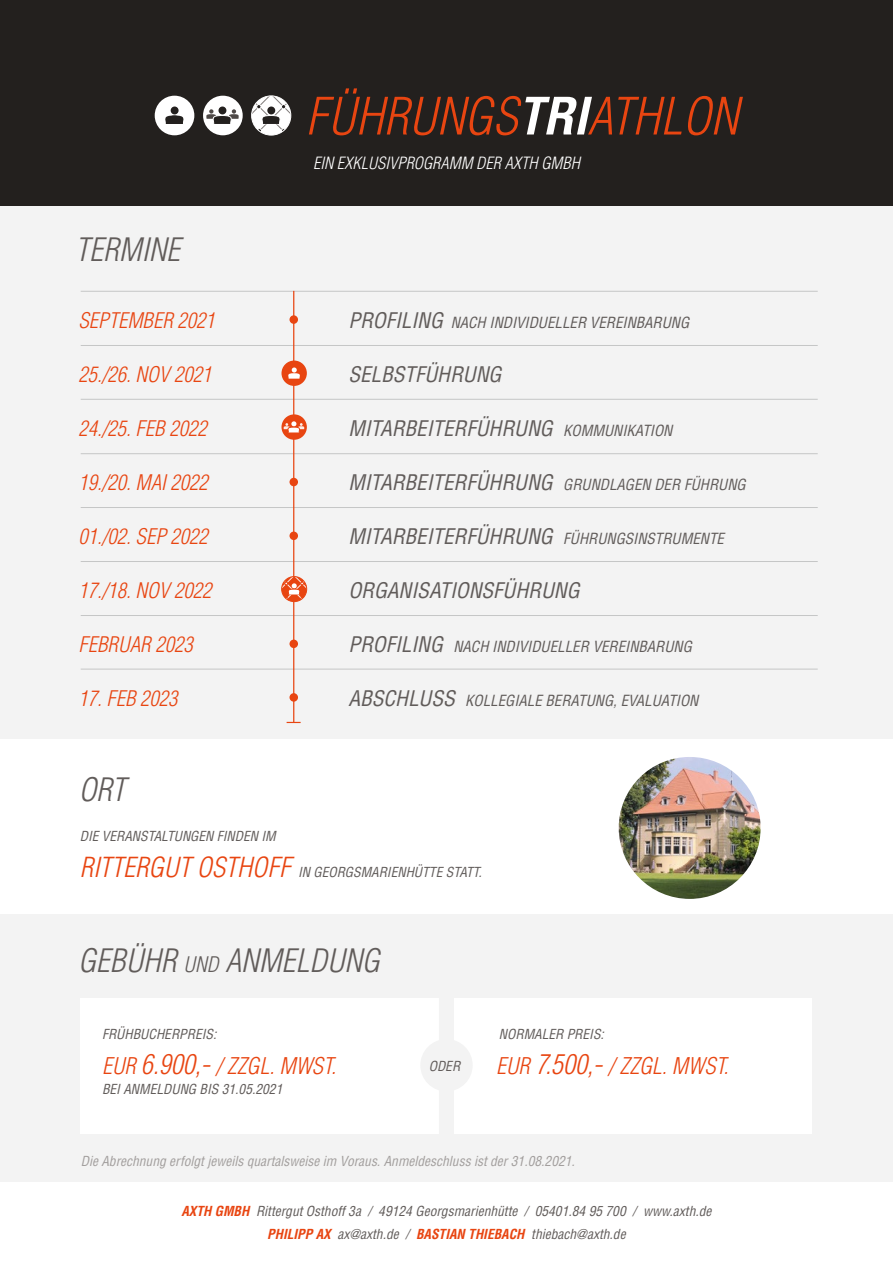
<style>
.page{position:relative;width:893px;height:1263px;background:#fff}
.page>*{position:absolute;margin:0;border:0;box-sizing:border-box;transform-origin:0 0}
.t1{font:italic 300 condensed 50.25px "Helvetica LT Std";color:#e84511}
.t2{font:italic 300 condensed 31.5px "Helvetica LT Std";color:#615c5a}
.t3{font:italic 300 condensed 22.5px "Helvetica LT Std";color:#e84511}
.t4{font:italic 300 condensed 21px "Helvetica LT Std";color:#e84511}
.t5{font:italic condensed 21px "Helvetica LT Std";color:#615c5a}
.t6{font:italic 300 condensed 16.5px "Helvetica LT Std";color:#fff}
.t7{font:italic condensed 15px "Helvetica LT Std";color:#615c5a}
.t8{font:italic condensed 13.5px/22.5px "Helvetica LT Std";color:#615c5a;text-align:center}
.t9{font:italic condensed 13.5px "Helvetica LT Std";color:#a29e9d}
.s1{font-weight:700;color:#fff}
.s2{font-size:21px}
.s3{font-size:15px}
.s4{font-weight:300;font-size:27px;color:#e84511}
.s5{font-size:27px}
.s6{font-weight:700;color:#e84511}
</style>
<div class="page">
<div style="left:0;top:914px;width:893px;height:268px;background:#f3f3f3"></div>
<div style="left:81px;top:998px;width:731px;height:135px;background:#fff"></div>
<div style="left:0;top:0;width:893px;height:206px;background:#23201e"></div>
<div style="left:0;top:206px;width:893px;height:533px;background:#f3f3f3"></div>
<div style="left:203px;top:96px;width:40px;height:39px;background:#fff;border-radius:50%"></div>
<div style="left:155px;top:96px;width:39px;height:39px;background:#fff;border-radius:50%"></div>
<div style="left:171px;top:107px;width:8px;height:7px;background:#23201e;border-radius:50%"></div>
<svg style="left:165px;top:115px;width:19px;height:9px"></svg>
<svg style="left:204px;top:109px;width:37px;height:15px"></svg>
<svg style="left:251px;top:96px;width:40px;height:39px"></svg>
<hr style="left:81px;top:291px;width:737px;height:1px;background:#c5c6c6">
<hr style="left:81px;top:345px;width:737px;height:1px;background:#c5c6c6">
<hr style="left:81px;top:399px;width:737px;height:1px;background:#c5c6c6">
<hr style="left:81px;top:453px;width:737px;height:1px;background:#c5c6c6">
<hr style="left:81px;top:507px;width:737px;height:1px;background:#c5c6c6">
<hr style="left:81px;top:561px;width:737px;height:1px;background:#c5c6c6">
<hr style="left:81px;top:615px;width:737px;height:1px;background:#c5c6c6">
<hr style="left:81px;top:669px;width:737px;height:1px;background:#c5c6c6">
<hr style="left:293px;top:291px;width:1px;height:431px;background:#e84511">
<div style="left:289px;top:315px;width:9px;height:9px;background:#e84511;border-radius:50%"></div>
<div style="left:289px;top:478px;width:9px;height:8px;background:#e84511;border-radius:50%"></div>
<div style="left:289px;top:531px;width:9px;height:9px;background:#e84511;border-radius:50%"></div>
<div style="left:289px;top:639px;width:9px;height:9px;background:#e84511;border-radius:50%"></div>
<div style="left:289px;top:693px;width:9px;height:9px;background:#e84511;border-radius:50%"></div>
<div style="left:281px;top:361px;width:26px;height:25px;background:#e84511;border-radius:50%"></div>
<svg style="left:288px;top:367px;width:12px;height:12px"></svg>
<svg style="left:281px;top:414px;width:26px;height:26px"></svg>
<svg style="left:282px;top:421px;width:23px;height:12px"></svg>
<svg style="left:281px;top:576px;width:26px;height:26px"></svg>
<div style="left:281px;top:576px;width:26px;height:26px;border:1px solid #e84511;border-radius:50%"></div>
<svg style="left:287px;top:722px;width:14px;height:1px"></svg>
<img style="left:619px;top:757px;width:142px;height:142px;border-radius:71px">
<div style="left:439px;top:984px;width:15px;height:66px;background:#f3f3f3"></div>
<div style="left:439px;top:1081px;width:15px;height:61px;background:#f3f3f3"></div>
<div style="left:420px;top:1039px;width:53px;height:52px;background:#f3f3f3;border-radius:50%"></div>
<h1 class="t1" style="left:305px;top:85px;width:434px">FÜHRUNGS<span class="s1">TRI</span>ATHLON</h1>
<h2 class="t2" style="left:75px;top:230px;width:106px">TERMINE</h2>
<p class="t6" style="left:313px;top:153px;width:268px">EIN EXKLUSIVPROGRAMM DER AXTH GMBH</p>
<h3 class="t4" style="left:78px;top:307px;width:138px">SEPTEMBER 2021</h3>
<p class="t7" style="left:348px;top:313px;width:342px"><span class="s2">PROFILING</span> NACH INDIVIDUELLER VEREINBARUNG</p>
<h3 class="t4" style="left:78px;top:361px;width:134px">25./26. NOV 2021</h3>
<h3 class="t5" style="left:348px;top:361px;width:154px">SELBSTFÜHRUNG</h3>
<h3 class="t4" style="left:78px;top:415px;width:130px">24./25. FEB 2022</h3>
<h3 class="t5" style="left:348px;top:415px;width:325px">MITARBEITERFÜHRUNG <span class="s3">KOMMUNIKATION</span></h3>
<h3 class="t4" style="left:78px;top:469px;width:131px">19./20. MAI 2022</h3>
<p class="t7" style="left:348px;top:475px;width:399px"><span class="s2">MITARBEITERFÜHRUNG</span> GRUNDLAGEN DER FÜHRUNG</p>
<h3 class="t4" style="left:78px;top:523px;width:131px">01./02. SEP 2022</h3>
<p class="t7" style="left:348px;top:529px;width:377px"><span class="s2">MITARBEITERFÜHRUNG</span> FÜHRUNGSINSTRUMENTE</p>
<h3 class="t4" style="left:78px;top:577px;width:134px">17./18. NOV 2022</h3>
<h3 class="t5" style="left:348px;top:577px;width:233px">ORGANISATIONSFÜHRUNG</h3>
<h3 class="t4" style="left:78px;top:631px;width:116px">FEBRUAR 2023</h3>
<p class="t7" style="left:348px;top:637px;width:345px"><span class="s2">PROFILING</span> NACH INDIVIDUELLER VEREINBARUNG</p>
<h3 class="t4" style="left:78px;top:685px;width:101px">17. FEB 2023</h3>
<p class="t7" style="left:348px;top:691px;width:351px"><span class="s2">ABSCHLUSS</span> KOLLEGIALE BERATUNG, EVALUATION</p>
<h2 class="t2" style="left:79px;top:770px;width:48px">ORT</h2>
<p class="t8" style="left:80px;top:825px;width:197px">DIE VERANSTALTUNGEN FINDEN IM</p>
<p class="t8" style="left:80px;top:861px;width:403px"><span class="s4">RITTERGUT OSTHOFF</span> IN GEORGSMARIENHÜTTE STATT.</p>
<h2 class="t2" style="left:78px;top:941px;width:303px">GEBÜHR <span class="s2">UND</span> ANMELDUNG</h2>
<p class="t8" style="left:102px;top:1023px;width:116px">FRÜHBUCHERPREIS:</p>
<p class="t8" style="left:499px;top:1023px;width:107px">NORMALER PREIS:</p>
<h3 class="t3" style="left:496px;top:1052px;width:234px">EUR <span class="s5">7.500,-</span> / ZZGL. MWST.</h3>
<h3 class="t3" style="left:102px;top:1052px;width:236px">EUR <span class="s5">6.900,-</span> / ZZGL. MWST.</h3>
<p class="t8" style="left:102px;top:1077px;width:182px">BEI ANMELDUNG BIS 31.05.2021</p>
<p class="t8" style="left:429px;top:1055px;width:33px">ODER</p>
<p class="t9" style="left:81px;top:1153px;width:496px">Die Abrechnung erfolgt jeweils quartalsweise im Voraus. Anmeldeschluss ist der 31.08.2021.</p>
<p class="t8" style="left:181px;top:1200px;width:532px"><span class="s6">AXTH GMBH</span> Rittergut Osthoff 3a / 49124 Georgsmarienhütte / 05401.84 95 700 / www.axth.de<br><span class="s6">PHILIPP AX</span> ax@axth.de / <span class="s6">BASTIAN THIEBACH</span> thiebach@axth.de</p>
</div>
